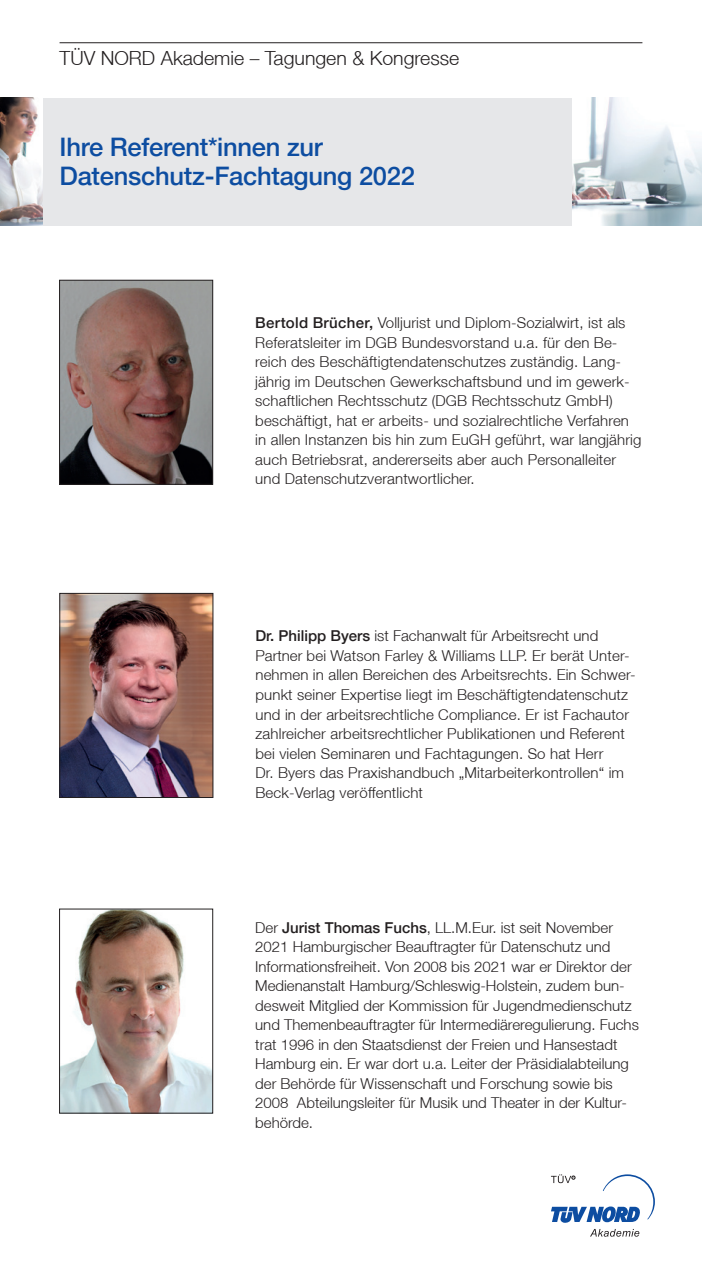
<style>
.page{position:relative;width:702px;height:1263px;background:#fff}
.page>*{position:absolute;margin:0;border:0;box-sizing:border-box;transform-origin:0 0}
.t1{font:500 25.5px/28.5px "Helvetica Neue LT";letter-spacing:-.01em;color:#0d4da1}
.t2{font:300 19.5px "Helvetica Neue LT";color:#231f20}
.t3{font:300 15px/19.5px "Helvetica Neue LT";letter-spacing:.01em;color:#231f20}
.s1{font-weight:500}
</style>
<div class="page">
<div style="left:43px;top:98px;width:529px;height:127px;background:#e6e7e9"></div>
<hr style="left:60px;top:42px;width:582px;height:1px;background:#231f20">
<img style="left:572px;top:98px;width:130px;height:127px">
<img style="left:0;top:98px;width:43px;height:127px">
<svg style="left:590px;top:1229px;width:49px;height:8px"></svg>
<svg style="left:551px;top:1174px;width:104px;height:49px"></svg>
<img style="left:61px;top:911px;width:150px;height:200px">
<div style="left:59px;top:909px;width:154px;height:204px;border:1px solid #231f20"></div>
<img style="left:61px;top:282px;width:150px;height:200px">
<div style="left:59px;top:280px;width:154px;height:204px;border:1px solid #231f20"></div>
<img style="left:62px;top:595px;width:149px;height:201px">
<div style="left:60px;top:593px;width:153px;height:205px;border:1px solid #231f20"></div>
<h2 class="t2" style="left:60px;top:46px;width:401px">TÜV NORD Akademie – Tagungen &amp; Kongresse</h2>
<h1 class="t1" style="left:60px;top:133px;width:357px">Ihre Referent*innen zur<br>Datenschutz-Fachtagung 2022</h1>
<p class="t3" style="left:255px;top:313px;width:387px"><span class="s1">Bertold Brücher,</span> Volljurist und Diplom-Sozialwirt, ist als Referatsleiter im DGB Bundesvorstand u.a. für den Be&shy;reich des Beschäftigtendatenschutzes zuständig. Lang&shy;jährig im Deutschen Gewerkschaftsbund und im gewerk&shy;schaftlichen Rechtsschutz (DGB Rechtsschutz GmbH) beschäftigt, hat er arbeits- und sozialrechtliche Verfahren in allen Instanzen bis hin zum EuGH geführt, war langjährig auch Betriebsrat, andererseits aber auch Personalleiter und Datenschutzverantwortlicher.</p>
<p class="t3" style="left:255px;top:626px;width:382px"><span class="s1">Dr. Philipp Byers</span> ist Fachanwalt für Arbeitsrecht und Partner bei Watson Farley &amp; Williams LLP. Er berät Unter&shy;nehmen in allen Bereichen des Arbeitsrechts. Ein Schwer&shy;punkt seiner Expertise liegt im Beschäftigtendatenschutz und in der arbeitsrechtliche Compliance. Er ist Fachautor zahlreicher arbeitsrechtlicher Publikationen und Referent bei vielen Seminaren und Fachtagungen. So hat Herr<br>Dr. Byers das Praxishandbuch „Mitarbeiterkontrollen“ im Beck-Verlag veröffentlicht</p>
<p class="t3" style="left:255px;top:917px;width:385px">Der <span class="s1">Jurist Thomas Fuchs</span>, LL.M.Eur. ist seit November 2021 Hamburgischer Beauftragter für Datenschutz und Informationsfreiheit. Von 2008 bis 2021 war er Direktor der Medienanstalt Hamburg/Schleswig-Holstein, zudem bun&shy;desweit Mitglied der Kommission für Jugendmedienschutz und Themenbeauftragter für Intermediäreregulierung. Fuchs trat 1996 in den Staatsdienst der Freien und Hansestadt Hamburg ein. Er war dort u.a. Leiter der Präsidialabteilung der Behörde für Wissenschaft und Forschung sowie bis 2008 Abteilungsleiter für Musik und Theater in der Kultur&shy;behörde.</p>
</div>
